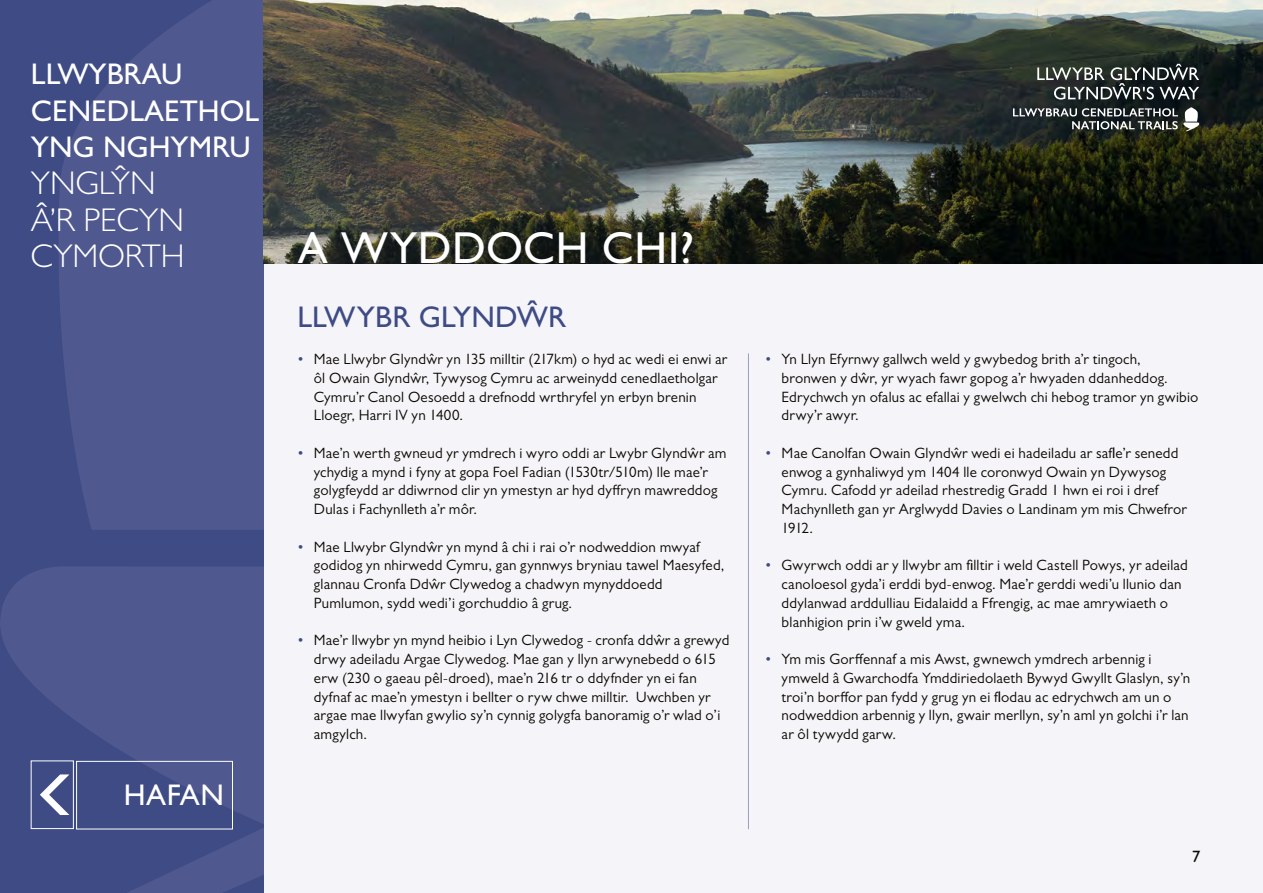
<style>
.page{position:relative;width:1263px;height:893px;background:#f5f5f9}
.page>*{position:absolute;margin:0;border:0;box-sizing:border-box;transform-origin:0 0}
.t1{font:500 45px "Gill Sans MT Pro";letter-spacing:.015em;color:#fff}
.t2{font:300 33px/36.6px "Gill Sans MT Pro";color:#fff}
.t3{font:500 30px/36.6px "Gill Sans MT Pro";color:#fff}
.t4{font:500 30px "Gill Sans MT Pro";letter-spacing:.005em;color:#3e4b85}
.t5{font:500 16.5px "Gill Sans MT Pro";color:#0c0802}
.t6{font:15px/18.8px "Gill Sans MT Pro";letter-spacing:.015em;color:#0c0802}
.s1{color:#3e4b85}
</style>
<div class="page">
<div style="left:0;top:0;width:264px;height:893px;background:#3e4b85"></div>
<svg style="left:0;top:567px;width:264px;height:326px;fill:#50598f"></svg>
<svg style="left:59px;top:0;width:205px;height:530px;background:#4d578d"></svg>
<hr style="left:748px;top:353px;width:1px;height:476px;background:#9c9cbf">
<img style="left:264px;top:0;width:999px;height:263px">
<svg style="left:1013px;top:107px;width:186px;height:24px;background:#515756"></svg>
<svg style="left:1037px;top:64px;width:162px;height:36px;background:#4c5251"></svg>
<div style="left:76px;top:761px;width:157px;height:68px;border:1px solid #fff"></div>
<svg style="left:40px;top:774px;width:29px;height:41px"></svg>
<div style="left:31px;top:761px;width:43px;height:68px;border:1px solid #fff"></div>
<h3 class="t3" style="left:31px;top:56px;width:230px">LLWYBRAU<br>CENEDLAETHOL<br>YNG NGHYMRU</h3>
<h2 class="t2" style="left:31px;top:164px;width:155px">YNGLŶN<br>Â’R PECYN<br>CYMORTH</h2>
<h3 class="t3" style="left:124px;top:777px;width:101px">HAFAN</h3>
<h1 class="t1" style="left:298px;top:222px;width:398px">A WYDDOCH CHI?</h1>
<h3 class="t4" style="left:297px;top:299px;width:270px">LLWYBR GLYNDŴR</h3>
<p class="t6" style="left:314px;top:349px;width:415px;text-indent:-16px"><span class="s1">•</span> Mae Llwybr Glyndŵr yn 135 milltir (217km) o hyd ac wedi ei enwi ar ôl Owain Glyndŵr, Tywysog Cymru ac arweinydd cenedlaetholgar Cymru’r Canol Oesoedd a drefnodd wrthryfel yn erbyn brenin Lloegr, Harri IV yn 1400.</p>
<p class="t6" style="left:314px;top:443px;width:414px;text-indent:-17px"><span class="s1">•</span> Mae’n werth gwneud yr ymdrech i wyro oddi ar Lwybr Glyndŵr am ychydig a mynd i fyny at gopa Foel Fadian (1530tr/510m) lle mae’r golygfeydd ar ddiwrnod clir yn ymestyn ar hyd dyffryn mawreddog Dulas i Fachynlleth a’r môr.</p>
<p class="t6" style="left:314px;top:537px;width:412px;text-indent:-16px"><span class="s1">•</span> Mae Llwybr Glyndŵr yn mynd â chi i rai o’r nodweddion mwyaf godidog yn nhirwedd Cymru, gan gynnwys bryniau tawel Maesyfed, glannau Cronfa Ddŵr Clywedog a chadwyn mynyddoedd Pumlumon, sydd wedi’i gorchuddio â grug.</p>
<p class="t6" style="left:314px;top:631px;width:417px;text-indent:-16px"><span class="s1">•</span> Mae’r llwybr yn mynd heibio i Lyn Clywedog - cronfa ddŵr a grewyd drwy adeiladu Argae Clywedog. Mae gan y llyn arwynebedd o 615 erw (230 o gaeau pêl-droed), mae’n 216 tr o ddyfnder yn ei fan dyfnaf ac mae’n ymestyn i bellter o ryw chwe milltir. Uwchben yr argae mae llwyfan gwylio sy’n cynnig golygfa banoramig o’r wlad o’i amgylch.</p>
<p class="t6" style="left:782px;top:349px;width:418px;text-indent:-16px"><span class="s1">•</span> Yn Llyn Efyrnwy gallwch weld y gwybedog brith a’r tingoch, bronwen y dŵr, yr wyach fawr gopog a’r hwyaden ddanheddog.<br>Edrychwch yn ofalus ac efallai y gwelwch chi hebog tramor yn gwibio drwy’r awyr.</p>
<p class="t6" style="left:782px;top:443px;width:407px;text-indent:-17px"><span class="s1">•</span> Mae Canolfan Owain Glyndŵr wedi ei hadeiladu ar safle’r senedd enwog a gynhaliwyd ym 1404 lle coronwyd Owain yn Dywysog Cymru. Cafodd yr adeilad rhestredig Gradd 1 hwn ei roi i dref Machynlleth gan yr Arglwydd Davies o Landinam ym mis Chwefror 1912.</p>
<p class="t6" style="left:782px;top:556px;width:408px;text-indent:-17px"><span class="s1">•</span> Gwyrwch oddi ar y llwybr am filltir i weld Castell Powys, yr adeilad canoloesol gyda’i erddi byd-enwog. Mae’r gerddi wedi’u llunio dan ddylanwad arddulliau Eidalaidd a Ffrengig, ac mae amrywiaeth o blanhigion prin i’w gweld yma.</p>
<p class="t6" style="left:782px;top:649px;width:410px;text-indent:-17px"><span class="s1">•</span> Ym mis Gorffennaf a mis Awst, gwnewch ymdrech arbennig i ymweld â Gwarchodfa Ymddiriedolaeth Bywyd Gwyllt Glaslyn, sy’n troi’n borffor pan fydd y grug yn ei flodau ac edrychwch am un o nodweddion arbennig y llyn, gwair merllyn, sy’n aml yn golchi i’r lan ar ôl tywydd garw.</p>
<p class="t5" style="left:1192px;top:846px;width:10px">7</p>
</div>
